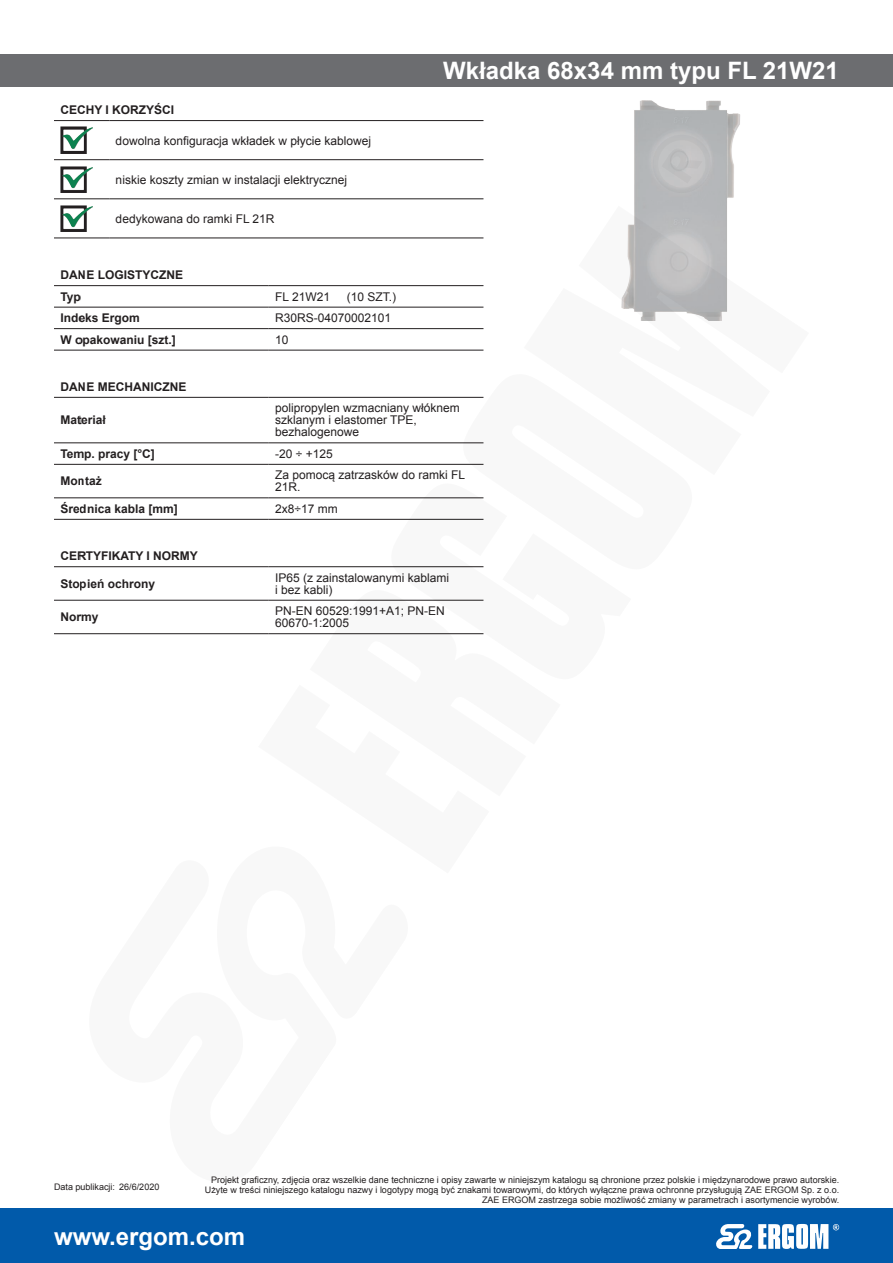
<style>
.page{position:relative;width:893px;height:1263px;background:#fff}
.page>*{position:absolute;margin:0;border:0;box-sizing:border-box;transform-origin:0 0}
.produkt-nazwa{font:700 24px "Arial";color:#fff}
.opis-body{font:12px/12px "Arial";color:#231f20}
.opis-body-bold{font:700 12px "Arial";color:#231f20}
.t1{font:9px/9.8px "Arial";color:#231f20;text-align:right}
</style>
<div class="page">
<div style="left:0;top:1209px;width:893px;height:54px;background:#015aaa"></div>
<svg style="left:716px;top:1224px;width:123px;height:25px"></svg>
<div style="left:0;top:54px;width:893px;height:32px;background:#6c6d70"></div>
<img style="left:634px;top:100px;width:106px;height:106px">
<hr style="left:54px;top:120px;width:55px;height:1px;background:#231f20">
<hr style="left:109px;top:120px;width:374px;height:1px;background:#231f20">
<hr style="left:54px;top:159px;width:55px;height:1px;background:#231f20">
<hr style="left:109px;top:159px;width:374px;height:1px;background:#231f20">
<hr style="left:54px;top:199px;width:55px;height:1px;background:#231f20">
<hr style="left:109px;top:199px;width:374px;height:1px;background:#231f20">
<hr style="left:54px;top:238px;width:55px;height:1px;background:#231f20">
<hr style="left:109px;top:238px;width:374px;height:1px;background:#231f20">
<img style="left:60px;top:127px;width:33px;height:26px">
<img style="left:60px;top:166px;width:33px;height:26px">
<img style="left:60px;top:205px;width:33px;height:27px">
<hr style="left:54px;top:285px;width:215px;height:1px;background:#231f20">
<hr style="left:269px;top:285px;width:214px;height:1px;background:#231f20">
<hr style="left:54px;top:307px;width:215px;height:1px;background:#231f20">
<hr style="left:269px;top:307px;width:214px;height:1px;background:#231f20">
<hr style="left:54px;top:328px;width:215px;height:1px;background:#231f20">
<hr style="left:269px;top:328px;width:214px;height:1px;background:#231f20">
<hr style="left:54px;top:350px;width:215px;height:1px;background:#231f20">
<hr style="left:269px;top:350px;width:214px;height:1px;background:#231f20">
<hr style="left:54px;top:397px;width:215px;height:1px;background:#231f20">
<hr style="left:269px;top:397px;width:214px;height:1px;background:#231f20">
<hr style="left:54px;top:443px;width:215px;height:1px;background:#231f20">
<hr style="left:269px;top:443px;width:214px;height:1px;background:#231f20">
<hr style="left:54px;top:464px;width:215px;height:1px;background:#231f20">
<hr style="left:269px;top:464px;width:214px;height:1px;background:#231f20">
<hr style="left:54px;top:498px;width:215px;height:1px;background:#231f20">
<hr style="left:269px;top:498px;width:214px;height:1px;background:#231f20">
<hr style="left:54px;top:519px;width:215px;height:1px;background:#231f20">
<hr style="left:269px;top:519px;width:214px;height:1px;background:#231f20">
<hr style="left:54px;top:566px;width:215px;height:1px;background:#231f20">
<hr style="left:269px;top:566px;width:214px;height:1px;background:#231f20">
<hr style="left:54px;top:600px;width:215px;height:1px;background:#231f20">
<hr style="left:269px;top:600px;width:214px;height:1px;background:#231f20">
<hr style="left:54px;top:633px;width:215px;height:1px;background:#231f20">
<hr style="left:269px;top:633px;width:214px;height:1px;background:#231f20">
<svg style="left:621px;top:206px;width:107px;height:115px;fill:#b9babc"></svg>
<svg style="left:310px;top:599px;width:79px;height:36px"></svg>
<svg style="left:389px;top:497px;width:95px;height:138px"></svg>
<svg style="left:463px;top:396px;width:21px;height:185px"></svg>
<p class="opis-body-bold" style="left:60px;top:102px;width:115px">CECHY I KORZYŚCI</p>
<p class="opis-body" style="left:116px;top:134px;width:257px">dowolna konfiguracja wkładek w płycie kablowej</p>
<p class="opis-body" style="left:116px;top:174px;width:233px">niskie koszty zmian w instalacji elektrycznej</p>
<p class="opis-body" style="left:116px;top:213px;width:160px">dedykowana do ramki FL 21R</p>
<p class="produkt-nazwa" style="left:443px;top:54px;width:397px">Wkładka 68x34 mm typu FL 21W21</p>
<p class="opis-body-bold" style="left:60px;top:267px;width:124px">DANE LOGISTYCZNE</p>
<p class="opis-body-bold" style="left:60px;top:289px;width:22px">Typ</p>
<p class="opis-body" style="left:275px;top:291px;width:56px">FL 21W21</p>
<p class="opis-body" style="left:347px;top:291px;width:51px">(10 SZT.)</p>
<p class="opis-body-bold" style="left:60px;top:310px;width:81px">Indeks Ergom</p>
<p class="opis-body" style="left:275px;top:312px;width:118px">R30RS-04070002101</p>
<p class="opis-body-bold" style="left:60px;top:331px;width:117px">W opakowaniu [szt.]</p>
<p class="opis-body" style="left:275px;top:334px;width:15px">10</p>
<p class="opis-body-bold" style="left:60px;top:379px;width:127px">DANE MECHANICZNE</p>
<p class="opis-body-bold" style="left:60px;top:412px;width:47px">Materiał</p>
<p class="opis-body" style="left:275px;top:402px;width:186px">polipropylen wzmacniany włóknem szklanym i elastomer TPE, bezhalogenowe</p>
<p class="opis-body-bold" style="left:60px;top:446px;width:96px">Temp. pracy [°C]</p>
<p class="opis-body" style="left:275px;top:448px;width:59px">-20 ÷ +125</p>
<p class="opis-body-bold" style="left:60px;top:473px;width:43px">Montaż</p>
<p class="opis-body" style="left:275px;top:469px;width:192px">Za pomocą zatrzasków do ramki FL<br>21R.</p>
<p class="opis-body-bold" style="left:60px;top:501px;width:119px">Średnica kabla [mm]</p>
<p class="opis-body" style="left:275px;top:503px;width:64px">2x8÷17 mm</p>
<p class="opis-body-bold" style="left:60px;top:548px;width:139px">CERTYFIKATY I NORMY</p>
<p class="opis-body-bold" style="left:60px;top:576px;width:96px">Stopień ochrony</p>
<p class="opis-body" style="left:275px;top:572px;width:176px">IP65 (z zainstalowanymi kablami i bez kabli)</p>
<p class="opis-body-bold" style="left:60px;top:609px;width:40px">Normy</p>
<p class="opis-body" style="left:275px;top:605px;width:171px">PN-EN 60529:1991+A1; PN-EN<br>60670-1:2005</p>
<p class="t1" style="left:54px;top:1182px;width:107px">Data publikacji: 26/6/2020</p>
<p class="t1" style="left:205px;top:1175px;width:636px">Projekt graficzny, zdjęcia oraz wszelkie dane techniczne i opisy zawarte w niniejszym katalogu są chronione przez polskie i międzynarodowe prawo autorskie.<br>Użyte w treści niniejszego katalogu nazwy i logotypy mogą być znakami towarowymi, do których wyłączne prawa ochronne przysługują ZAE ERGOM Sp. z o.o.<br>ZAE ERGOM zastrzega sobie możliwość zmiany w parametrach i asortymencie wyrobów.</p>
<h1 class="produkt-nazwa" style="left:54px;top:1220px;width:193px">www.ergom.com</h1>
</div>
